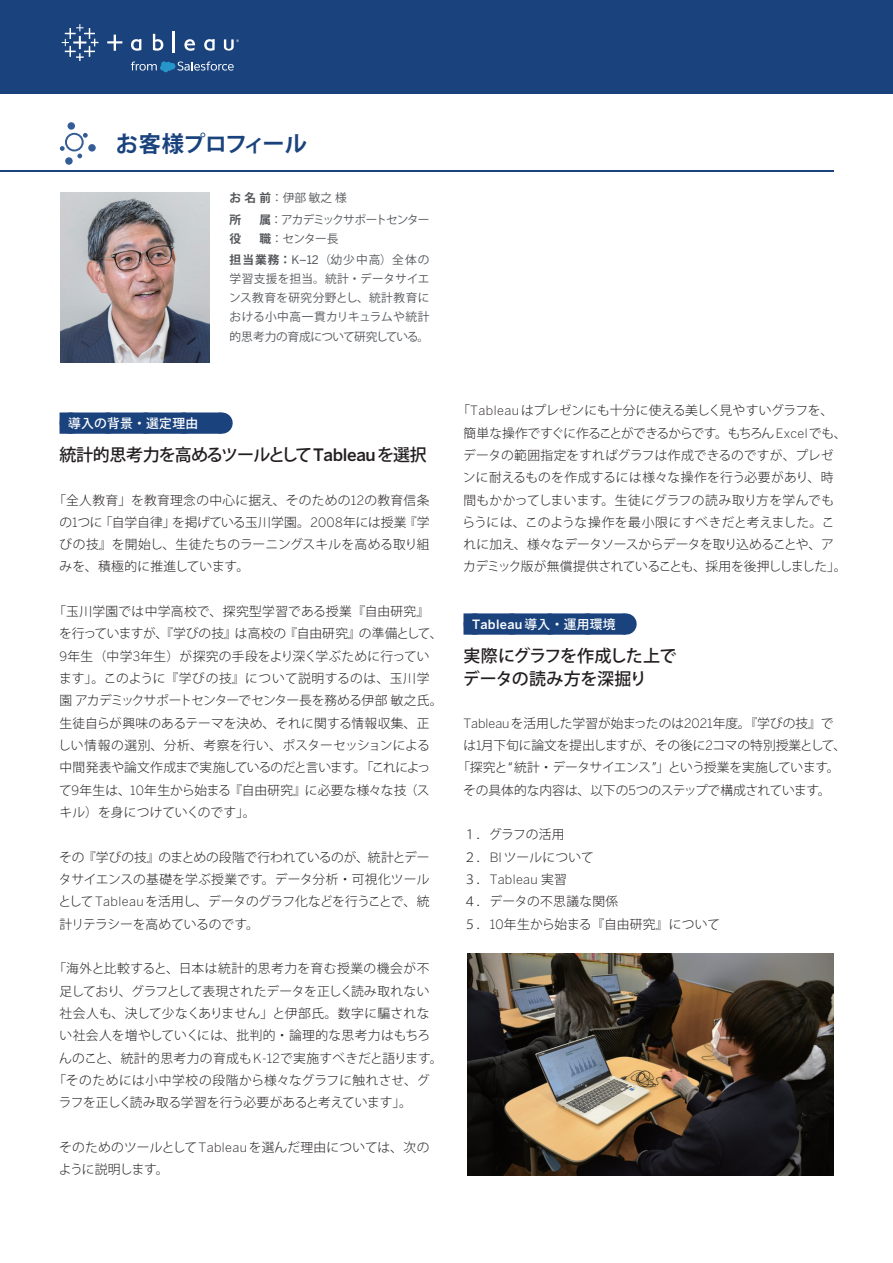
<style>
.page{position:relative;width:893px;height:1263px;background:#fff}
.page>*{position:absolute;margin:0;border:0;box-sizing:border-box;transform-origin:0 0}
.t1{font:700 22.35px "Koz Go Pro";letter-spacing:-.035em;color:#1a437e}
.t2{font:500 16.95px "Koz Go Pro";letter-spacing:-.06em;color:#231f20}
.t3{font:500 16.95px/23.4px "Koz Go Pro";letter-spacing:-.015em;color:#231f20}
.t4{font:300 12.75px/22.4px "Koz Go Pro";color:#231f20}
.t5{font:300 12.75px "Koz Go Pro";letter-spacing:-.02em;color:#231f20}
.t6{font:300 12.75px "Koz Go Pro";letter-spacing:.025em;color:#231f20}
.t7{font:300 12.75px "Koz Go Pro";letter-spacing:-.03em;color:#231f20}
.t8{font:300 12.75px "Koz Go Pro";letter-spacing:.04em;color:#231f20}
.t9{font:300 12.75px "Koz Go Pro";letter-spacing:.03em;color:#231f20}
.t10{font:300 12.75px "Koz Go Pro";letter-spacing:.035em;color:#231f20}
.t11{font:500 12.75px "Benton Sans";letter-spacing:.025em;color:#fff}
.t12{font:300 12.75px "Benton Sans";letter-spacing:.025em;color:#231f20}
.t13{font:500 12.75px "Koz Go Pro";letter-spacing:.025em;color:#fff}
.t14{font:11.7px/19.2px "Koz Go Pro";letter-spacing:-.025em;color:#53565a}
.t15{font:11.7px/21.3px "Koz Go Pro";letter-spacing:.09em;color:#53565a}
.t16{font:11.7px "Koz Go Pro";letter-spacing:-.1em;color:#53565a}
.t17{font:700 11.7px "Koz Go Pro";color:#53565a}
.s1{font-weight:700}
.s2{font-family:"Benton Sans"}
.s3{font-family:"Koz Go Pro"}
</style>
<div class="page">
<div style="left:60px;top:412px;width:161px;height:22px;background:#1a437e"></div>
<svg style="left:108px;top:412px;width:94px;height:22px"></svg>
<svg style="left:221px;top:412px;width:1px;height:22px"></svg>
<div style="left:463px;top:613px;width:162px;height:22px;background:#1a437e"></div>
<svg style="left:512px;top:613px;width:94px;height:22px"></svg>
<svg style="left:625px;top:613px;width:1px;height:22px"></svg>
<hr style="left:0;top:170px;width:833px;height:2px;background:#1a437e">
<svg style="left:60px;top:122px;width:36px;height:43px"></svg>
<div style="left:0;top:0;width:893px;height:94px;background:#1a437e"></div>
<svg style="left:131px;top:61px;width:103px;height:11px"></svg>
<svg style="left:62px;top:24px;width:36px;height:37px"></svg>
<svg style="left:153px;top:34px;width:10px;height:17px"></svg>
<hr style="left:172px;top:32px;width:3px;height:21px;background:#fff">
<svg style="left:184px;top:39px;width:11px;height:12px"></svg>
<svg style="left:131px;top:39px;width:10px;height:12px"></svg>
<svg style="left:204px;top:39px;width:11px;height:12px"></svg>
<svg style="left:107px;top:35px;width:15px;height:16px"></svg>
<svg style="left:224px;top:39px;width:15px;height:12px"></svg>
<img style="left:61px;top:192px;width:148px;height:170px">
<img style="left:468px;top:953px;width:365px;height:223px">
<h1 class="t1" style="left:116px;top:129px;width:193px">お客様プロフィール</h1>
<p class="t14" style="left:229px;top:188px;width:119px;line-height:21.3px"><span class="s1">お名前</span>：伊部敏之様<span class="s1">所</span></p>
<p class="t16" style="left:259px;top:212px;width:172px"><span class="s1">属</span>：アカデミックサポートセンター</p>
<p class="t15" style="left:230px;top:228px;width:201px;text-indent:30px"><span class="s1">職</span>：センター長<br><span class="s1">担当業務：</span><span class="s2">K–12</span>（幼少中高）全体の</p>
<p class="t14" style="left:229px;top:270px;width:202px;text-align:justify">学習支援を担当。統計・データサイエンス教育を研究分野とし、統計教育における小中高一貫カリキュラムや統計的思考力の育成について研究している。</p>
<p class="t17" style="left:230px;top:231px;width:13px">役</p>
<p class="t13" style="left:68px;top:415px;width:132px">導入の背景・選定理由</p>
<h2 class="t2" style="left:60px;top:444px;width:369px">統計的思考力を高めるツールとして<span class="s2">Tableau</span>を選択</h2>
<p class="t4" style="left:60px;top:489px;width:371px;text-align:justify;text-indent:-6px">「全人教育」を教育理念の中心に据え、そのための<span class="s2">12</span>の教育信条の<span class="s2">1</span>つに「自学自律」を掲げている玉川学園。<span class="s2">2008</span>年には授業『学びの技』を開始し、生徒たちのラーニングスキルを高める取り組みを、積極的に推進しています。</p>
<p class="t4" style="left:58px;top:600px;width:386px;text-indent:-5px">「玉川学園では中学高校で、探究型学習である授業『自由研究』を行っていますが、『学びの技』は高校の『自由研究』の準備として、<span class="s2">9</span>年生（中学<span class="s2">3</span>年生）が探究の手段をより深く学ぶために行っています」。このように『学びの技』について説明するのは、玉川学園アカデミックサポートセンターでセンター長を務める伊部敏之氏。生徒自らが興味のあるテーマを決め、それに関する情報収集、正しい情報の選別、分析、考察を行い、ポスターセッションによる中間発表や論文作成まで実施しているのだと言います。「これによって<span class="s2">9</span>年生は、<span class="s2">10</span>年生から始まる『自由研究』に必要な様々な技（スキル）を身につけていくのです」。</p>
<p class="t4" style="left:58px;top:846px;width:373px;text-align:justify">その『学びの技』のまとめの段階で行われているのが、統計とデータサイエンスの基礎を学ぶ授業です。データ分析・可視化ツールとして<span class="s2">Tableau</span>を活用し、データのグラフ化などを行うことで、統計リテラシーを高めているのです。</p>
<p class="t8" style="left:53px;top:960px;width:377px">「海外と比較すると、日本は統計的思考力を育む授業の機会が不</p>
<p class="t5" style="left:60px;top:983px;width:371px">足しており、グラフとして表現されたデータを正しく読み取れない</p>
<p class="t4" style="left:60px;top:1002px;width:371px">社会人も、決して少なくありません」と伊部氏。数字に騙されな</p>
<p class="t9" style="left:60px;top:1027px;width:372px">い社会人を増やしていくには、批判的・論理的な思考力はもちろ</p>
<p class="t6" style="left:59px;top:1050px;width:385px">んのこと、統計的思考力の育成も<span class="s2">K-12</span>で実施すべきだと語ります。</p>
<p class="t10" style="left:53px;top:1072px;width:378px">「そのためには小中学校の段階から様々なグラフに触れさせ、グ</p>
<p class="t5" style="left:59px;top:1094px;width:355px">ラフを正しく読み取る学習を行う必要があると考えています」。</p>
<p class="t4" style="left:59px;top:1136px;width:372px">そのためのツールとして<span class="s2">Tableau</span>を選んだ理由については、次のように説明します。</p>
<p class="t4" style="left:463px;top:399px;width:385px;text-indent:-5px">「<span class="s2">Tableau</span>はプレゼンにも十分に使える美しく見やすいグラフを、簡単な操作ですぐに作ることができるからです。もちろん<span class="s2">Excel</span>でも、データの範囲指定をすればグラフは作成できるのですが、プレゼンに耐えるものを作成するには様々な操作を行う必要があり、時間もかかってしまいます。生徒にグラフの読み取り方を学んでもらうには、このような操作を最小限にすべきだと考えました。これに加え、様々なデータソースからデータを取り込めることや、アカデミック版が無償提供されていることも、採用を後押ししました」。</p>
<p class="t11" style="left:472px;top:617px;width:145px">Tableau<span class="s3">導入・運用環境</span></p>
<h2 class="t3" style="left:463px;top:645px;width:215px">実際にグラフを作成した上でデータの読み方を深掘り</h2>
<p class="t4" style="left:463px;top:712px;width:371px"><span class="s2">Tableau</span>を活用した学習が始まったのは<span class="s2">2021</span>年度。『学びの技』で</p>
<p class="t4" style="left:463px;top:734px;width:384px">は<span class="s2">1</span>月下旬に論文を提出しますが、その後に<span class="s2">2</span>コマの特別授業として、</p>
<p class="t7" style="left:457px;top:759px;width:384px">「探究と“ 統計・データサイエンス ”」という授業を実施しています。</p>
<p class="t5" style="left:463px;top:782px;width:369px">その具体的な内容は、以下の<span class="s2">5</span>つのステップで構成されています。</p>
<p class="t4" style="left:463px;top:824px;width:132px">１．グラフの活用<br>２．<span class="s2">BI</span>ツールについて</p>
<p class="t12" style="left:463px;top:872px;width:105px"><span class="s3">３．</span>Tableau <span class="s3">実習</span></p>
<p class="t4" style="left:463px;top:891px;width:258px">４．データの不思議な関係<br>５．<span class="s2">10</span>年生から始まる『自由研究』について</p>
</div>
